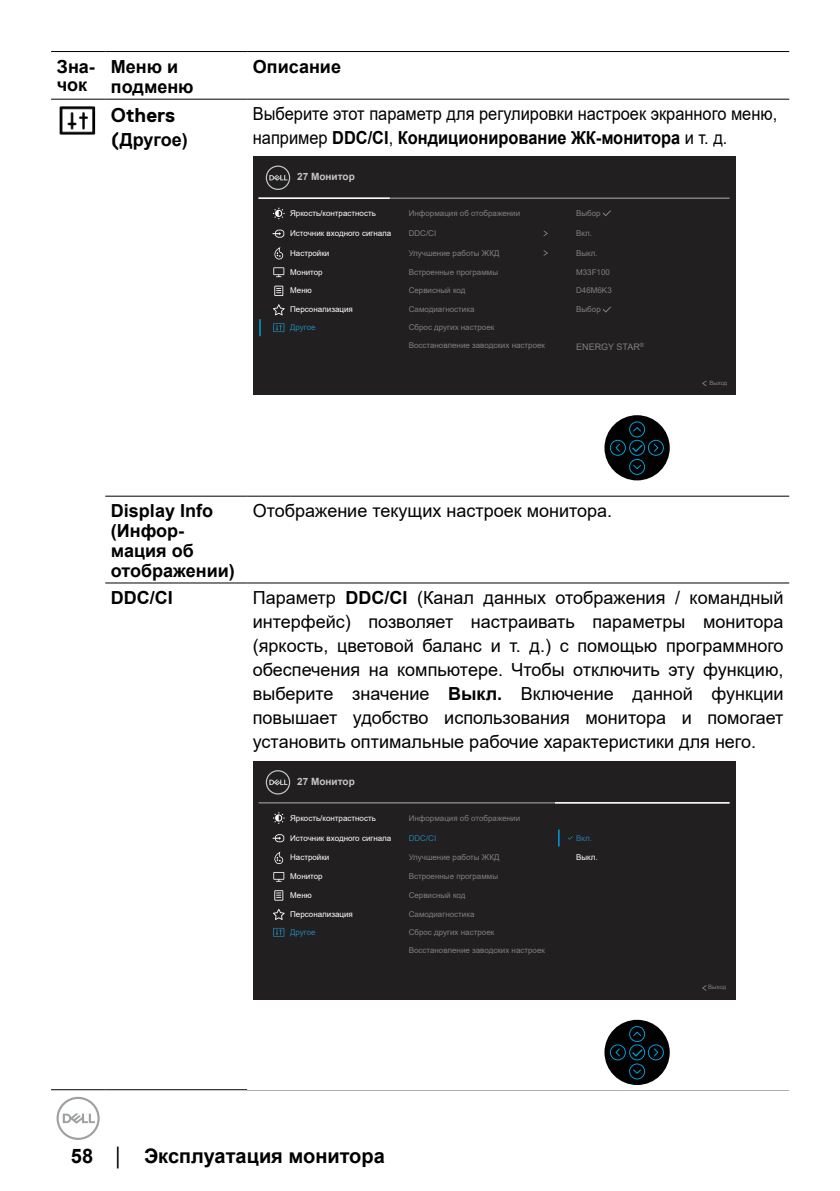
<style>
.page{position:relative;width:840px;height:1191px;background:#fff}
.page>*{position:absolute;margin:0;border:0;box-sizing:border-box;transform-origin:0 0}
.t1{font:700 20px "Arial";color:#000}
.t2{font:700 20px "Dell Replica";color:#000}
.t3{font:18px/24px "Arial";color:#000;text-align:justify}
.t4{font:18px/24px "Arial";color:#000;scale:.91 1}
.t5{font:700 18px/20px "Arial";color:#000}
.t6{font:700 10px "Arial";color:#c4c6c8}
.t7{font:9px "Arial";color:#808080}
.t8{font:8px "Arial";color:#808080}
.t9{font:8px "Arial";color:#fff}
.t10{font:8px "Arial";color:#2284b2}
.t11{font:8px "Arial";color:#267da8}
.t12{font:6px "Arial";letter-spacing:-.005em;color:#808080}
.s1{font-family:"Dell Replica";font-size:20px}
.s2{font-weight:700}
.s3{font-weight:400;font-size:18px}
</style>
<div class="page">
<svg style="left:56px;top:1096px;width:44px;height:44px"></svg>
<hr style="left:105px;top:495px;width:142px;height:1px;background:#000">
<hr style="left:247px;top:495px;width:541px;height:1px;background:#000">
<hr style="left:105px;top:582px;width:142px;height:1px;background:#000">
<hr style="left:247px;top:582px;width:541px;height:1px;background:#000">
<hr style="left:51px;top:1089px;width:54px;height:1px;background:#000">
<hr style="left:105px;top:1089px;width:142px;height:1px;background:#000">
<hr style="left:247px;top:1090px;width:541px;height:1px;background:#000">
<hr style="left:51px;top:51px;width:54px;height:1px;background:#000">
<hr style="left:105px;top:51px;width:142px;height:1px;background:#000">
<hr style="left:247px;top:51px;width:541px;height:1px;background:#000">
<hr style="left:51px;top:99px;width:54px;height:1px;background:#000">
<hr style="left:105px;top:99px;width:142px;height:1px;background:#000">
<hr style="left:247px;top:99px;width:541px;height:1px;background:#000">
<img style="left:59px;top:106px;width:37px;height:29px">
<div style="left:253px;top:157px;width:481px;height:238px;background:#211f1f"></div>
<hr style="left:258px;top:197px;width:471px;height:2px;background:#808080">
<svg style="left:265px;top:165px;width:25px;height:25px"></svg>
<svg style="left:274px;top:247px;width:9px;height:12px"></svg>
<svg style="left:273px;top:267px;width:11px;height:10px"></svg>
<svg style="left:274px;top:286px;width:9px;height:10px"></svg>
<svg style="left:273px;top:304px;width:11px;height:11px"></svg>
<svg style="left:273px;top:323px;width:11px;height:9px"></svg>
<svg style="left:272px;top:230px;width:12px;height:8px"></svg>
<svg style="left:273px;top:208px;width:11px;height:11px"></svg>
<div style="left:604px;top:415px;width:65px;height:65px;background:#000;border-radius:50%"></div>
<svg style="left:609px;top:421px;width:55px;height:54px"></svg>
<svg style="left:543px;top:250px;width:5px;height:6px"></svg>
<svg style="left:543px;top:230px;width:5px;height:6px"></svg>
<hr style="left:258px;top:197px;width:131px;height:2px;background:#fff">
<svg style="left:259px;top:319px;width:1px;height:17px"></svg>
<svg style="left:602px;top:211px;width:8px;height:5px"></svg>
<svg style="left:602px;top:307px;width:8px;height:6px"></svg>
<div style="left:253px;top:761px;width:481px;height:238px;background:#211f1f"></div>
<svg style="left:702px;top:985px;width:4px;height:6px"></svg>
<hr style="left:258px;top:802px;width:471px;height:1px;background:#808080">
<svg style="left:265px;top:770px;width:25px;height:24px"></svg>
<svg style="left:274px;top:851px;width:9px;height:13px"></svg>
<svg style="left:273px;top:872px;width:11px;height:9px"></svg>
<svg style="left:274px;top:890px;width:9px;height:10px"></svg>
<svg style="left:273px;top:909px;width:11px;height:11px"></svg>
<svg style="left:273px;top:928px;width:11px;height:8px"></svg>
<svg style="left:272px;top:834px;width:12px;height:8px"></svg>
<svg style="left:273px;top:812px;width:11px;height:12px"></svg>
<div style="left:604px;top:1019px;width:65px;height:66px;background:#000;border-radius:50%"></div>
<svg style="left:609px;top:1025px;width:55px;height:55px"></svg>
<hr style="left:554px;top:802px;width:175px;height:1px;background:#fff">
<svg style="left:558px;top:829px;width:1px;height:17px"></svg>
<p class="t5" style="left:57px;top:58px;width:40px;line-height:18px">Зна&shy;чок</p>
<p class="t5" style="left:111px;top:56px;width:84px;line-height:20.8px">Меню и подменю</p>
<p class="t5" style="left:253px;top:57px;width:90px">Описание</p>
<p class="t2" style="left:111px;top:104px;width:66px">Others</p>
<p class="t5" style="left:111px;top:130px;width:78px"><span class="s1">(</span>Другое)</p>
<p class="t4" style="left:253px;top:102px;width:577px">Выберите этот параметр для регулировки настроек экранного меню, например <span class="s2">DDC/CI</span>, <span class="s2">Кондиционирование ЖК-монитора</span> и т. д.</p>
<p class="t6" style="left:297px;top:170px;width:59px">27 Монитор</p>
<p class="t9" style="left:290px;top:208px;width:87px">Яркость/контрастность</p>
<p class="t8" style="left:408px;top:208px;width:113px">Информация об отображении</p>
<p class="t8" style="left:576px;top:208px;width:26px">Выбор</p>
<p class="t9" style="left:290px;top:228px;width:103px">Источник входного сигнала</p>
<p class="t8" style="left:408px;top:228px;width:29px">DDC/CI</p>
<p class="t8" style="left:576px;top:228px;width:17px">Вкл.</p>
<p class="t9" style="left:290px;top:247px;width:41px">Настройки</p>
<p class="t8" style="left:408px;top:247px;width:92px">Улучшение работы ЖКД</p>
<p class="t8" style="left:576px;top:247px;width:23px">Выкл.</p>
<p class="t9" style="left:290px;top:266px;width:34px">Монитор</p>
<p class="t8" style="left:408px;top:266px;width:91px">Встроенные программы</p>
<p class="t8" style="left:576px;top:266px;width:35px">M33F100</p>
<p class="t9" style="left:290px;top:285px;width:23px">Меню</p>
<p class="t8" style="left:408px;top:285px;width:58px">Сервисный код</p>
<p class="t8" style="left:576px;top:285px;width:37px">D46M6K3</p>
<p class="t9" style="left:290px;top:304px;width:64px">Персонализация</p>
<p class="t8" style="left:408px;top:304px;width:67px">Самодиагностика</p>
<p class="t8" style="left:408px;top:322px;width:87px">Сброс других настроек</p>
<p class="t8" style="left:576px;top:304px;width:26px">Выбор</p>
<p class="t10" style="left:290px;top:322px;width:27px">Другое</p>
<p class="t8" style="left:408px;top:340px;width:138px">Восстановление заводских настроек</p>
<p class="t7" style="left:576px;top:341px;width:69px">ENERGY STAR<sup>®</sup></p>
<p class="t12" style="left:709px;top:378px;width:19px">Выход</p>
<p class="t5" style="left:111px;top:501px;width:125px">Display Info (Инфор&shy;мация об отображении)</p>
<p class="t3" style="left:253px;top:499px;width:360px">Отображение текущих настроек монитора.</p>
<p class="t5" style="left:111px;top:588px;width:63px">DDC/CI</p>
<p class="t3" style="left:253px;top:585px;width:532px">Параметр <span class="s2">DDC/CI</span> (Канал данных отображения / командный интерфейс) позволяет настраивать параметры монитора (яркость, цветовой баланс и т. д.) с помощью программного обеспечения на компьютере. Чтобы отключить эту функцию, выберите значение <span class="s2">Выкл.</span> Включение данной функции повышает удобство использования монитора и помогает установить оптимальные рабочие характеристики для него.</p>
<p class="t6" style="left:297px;top:774px;width:59px">27 Монитор</p>
<p class="t9" style="left:290px;top:812px;width:87px">Яркость/контрастность</p>
<p class="t8" style="left:408px;top:812px;width:113px">Информация об отображении</p>
<p class="t9" style="left:290px;top:832px;width:103px">Источник входного сигнала</p>
<p class="t11" style="left:408px;top:832px;width:29px">DDC/CI</p>
<p class="t11" style="left:576px;top:832px;width:17px">Вкл.</p>
<p class="t9" style="left:290px;top:852px;width:41px">Настройки</p>
<p class="t8" style="left:408px;top:852px;width:92px">Улучшение работы ЖКД</p>
<p class="t9" style="left:576px;top:852px;width:23px">Выкл.</p>
<p class="t9" style="left:290px;top:871px;width:34px">Монитор</p>
<p class="t8" style="left:408px;top:871px;width:91px">Встроенные программы</p>
<p class="t9" style="left:290px;top:889px;width:23px">Меню</p>
<p class="t8" style="left:408px;top:889px;width:58px">Сервисный код</p>
<p class="t9" style="left:290px;top:908px;width:64px">Персонализация</p>
<p class="t8" style="left:408px;top:908px;width:67px">Самодиагностика</p>
<p class="t8" style="left:408px;top:926px;width:87px">Сброс других настроек</p>
<p class="t8" style="left:408px;top:944px;width:138px">Восстановление заводских настроек</p>
<p class="t10" style="left:290px;top:926px;width:27px">Другое</p>
<p class="t1" style="left:71px;top:1141px;width:315px">58 <span class="s3">│</span> Эксплуатация монитора</p>
<p class="t12" style="left:708px;top:983px;width:19px">Выход</p>
</div>
